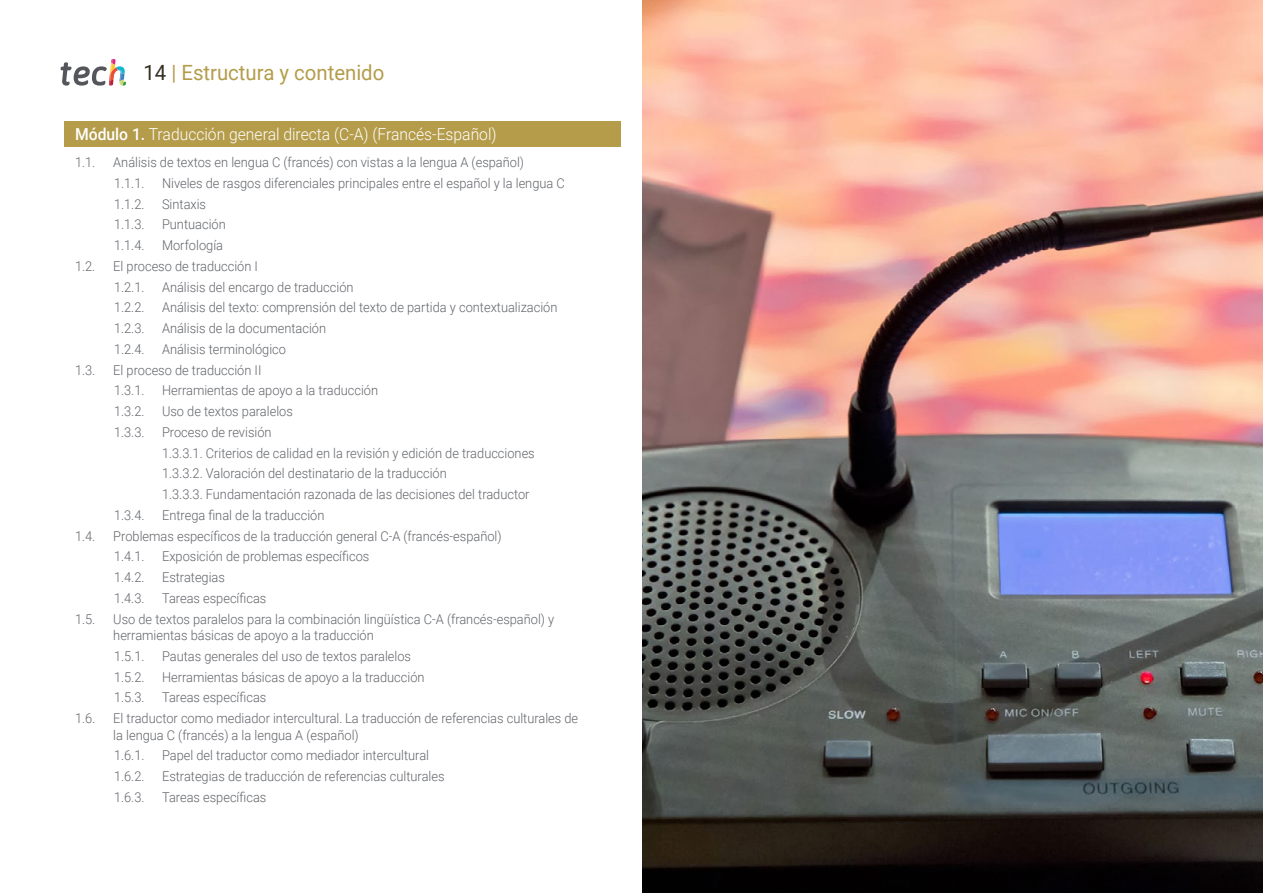
<style>
.page{position:relative;width:1263px;height:893px;background:#fff}
.page>*{position:absolute;margin:0;border:0;box-sizing:border-box;transform-origin:0 0}
.t1{font:21px "Roboto";color:#b49c4b}
.t2{font:300 16.5px "Roboto";color:#fff;scale:.95 1}
.t3{font:300 13.5px/20.7px "Roboto";color:#61646a;scale:.95 1}
.s1{color:#312e20}
.s2{font-weight:500}
</style>
<div class="page">
<div style="left:64px;top:121px;width:557px;height:25px;background:#b49c4b"></div>
<svg style="left:61px;top:59px;width:65px;height:27px"></svg>
<img style="left:642px;top:0;width:621px;height:893px">
<h1 class="t1" style="left:144px;top:57px;width:242px"><span class="s1">14</span> | Estructura y contenido</h1>
<p class="t2" style="left:75px;top:123px;width:445px"><span class="s2">Módulo 1.</span> Traducción general directa (C-A) (Francés-Español)</p>
<p class="t3" style="left:75px;top:151px;width:23px">1.1.</p>
<p class="t3" style="left:113px;top:151px;width:434px">Análisis de textos en lengua C (francés) con vistas a la lengua A (español)<br>1.1.1.</p>
<p class="t3" style="left:162px;top:172px;width:425px">Niveles de rasgos diferenciales principales entre el español y la lengua C</p>
<p class="t3" style="left:114px;top:193px;width:34px">1.1.2.</p>
<p class="t3" style="left:162px;top:193px;width:48px">Sintaxis</p>
<p class="t3" style="left:114px;top:214px;width:34px">1.1.3.</p>
<p class="t3" style="left:162px;top:214px;width:69px">Puntuación</p>
<p class="t3" style="left:114px;top:234px;width:34px">1.1.4.</p>
<p class="t3" style="left:162px;top:234px;width:66px">Morfología</p>
<p class="t3" style="left:75px;top:255px;width:23px">1.2.</p>
<p class="t3" style="left:113px;top:255px;width:154px">El proceso de traducción I<br>1.2.1.</p>
<p class="t3" style="left:162px;top:276px;width:203px">Análisis del encargo de traducción</p>
<p class="t3" style="left:114px;top:297px;width:34px">1.2.2.</p>
<p class="t3" style="left:162px;top:297px;width:418px">Análisis del texto: comprensión del texto de partida y contextualización</p>
<p class="t3" style="left:114px;top:317px;width:34px">1.2.3.</p>
<p class="t3" style="left:162px;top:317px;width:174px">Análisis de la documentación</p>
<p class="t3" style="left:114px;top:338px;width:34px">1.2.4.</p>
<p class="t3" style="left:162px;top:338px;width:132px">Análisis terminológico</p>
<p class="t3" style="left:75px;top:359px;width:23px">1.3.</p>
<p class="t3" style="left:113px;top:359px;width:157px">El proceso de traducción II<br>1.3.1.</p>
<p class="t3" style="left:162px;top:380px;width:229px">Herramientas de apoyo a la traducción</p>
<p class="t3" style="left:114px;top:400px;width:34px">1.3.2.</p>
<p class="t3" style="left:162px;top:400px;width:139px">Uso de textos paralelos</p>
<p class="t3" style="left:114px;top:421px;width:34px">1.3.3.</p>
<p class="t3" style="left:162px;top:421px;width:394px">Proceso de revisión<br>1.3.3.1. Criterios de calidad en la revisión y edición de traducciones 1.3.3.2. Valoración del destinatario de la traducción<br>1.3.3.3. Fundamentación razonada de las decisiones del traductor</p>
<p class="t3" style="left:114px;top:504px;width:34px">1.3.4.</p>
<p class="t3" style="left:162px;top:504px;width:173px">Entrega final de la traducción</p>
<p class="t3" style="left:75px;top:525px;width:23px">1.4.</p>
<p class="t3" style="left:113px;top:525px;width:410px">Problemas específicos de la traducción general C-A (francés-español)<br>1.4.1.</p>
<p class="t3" style="left:162px;top:546px;width:220px">Exposición de problemas específicos</p>
<p class="t3" style="left:114px;top:566px;width:34px">1.4.2.</p>
<p class="t3" style="left:162px;top:566px;width:68px">Estrategias</p>
<p class="t3" style="left:114px;top:587px;width:34px">1.4.3.</p>
<p class="t3" style="left:162px;top:587px;width:111px">Tareas específicas</p>
<p class="t3" style="left:75px;top:608px;width:23px">1.5.</p>
<p class="t3" style="left:113px;top:610px;width:466px;line-height:16.5px">Uso de textos paralelos para la combinación lingüística C-A (francés-español) y herramientas básicas de apoyo a la traducción</p>
<p class="t3" style="left:114px;top:645px;width:34px">1.5.1.</p>
<p class="t3" style="left:162px;top:645px;width:264px">Pautas generales del uso de textos paralelos</p>
<p class="t3" style="left:114px;top:666px;width:34px">1.5.2.</p>
<p class="t3" style="left:162px;top:666px;width:278px">Herramientas básicas de apoyo a la traducción</p>
<p class="t3" style="left:114px;top:687px;width:34px">1.5.3.</p>
<p class="t3" style="left:162px;top:687px;width:111px">Tareas específicas</p>
<p class="t3" style="left:75px;top:707px;width:23px">1.6.</p>
<p class="t3" style="left:113px;top:710px;width:491px;line-height:16.5px">El traductor como mediador intercultural. La traducción de referencias culturales de la lengua C (francés) a la lengua A (español)</p>
<p class="t3" style="left:114px;top:745px;width:34px">1.6.1.</p>
<p class="t3" style="left:162px;top:745px;width:283px">Papel del traductor como mediador intercultural</p>
<p class="t3" style="left:114px;top:765px;width:34px">1.6.2.</p>
<p class="t3" style="left:162px;top:765px;width:299px">Estrategias de traducción de referencias culturales</p>
<p class="t3" style="left:114px;top:786px;width:34px">1.6.3.</p>
<p class="t3" style="left:162px;top:786px;width:111px">Tareas específicas</p>
</div>
